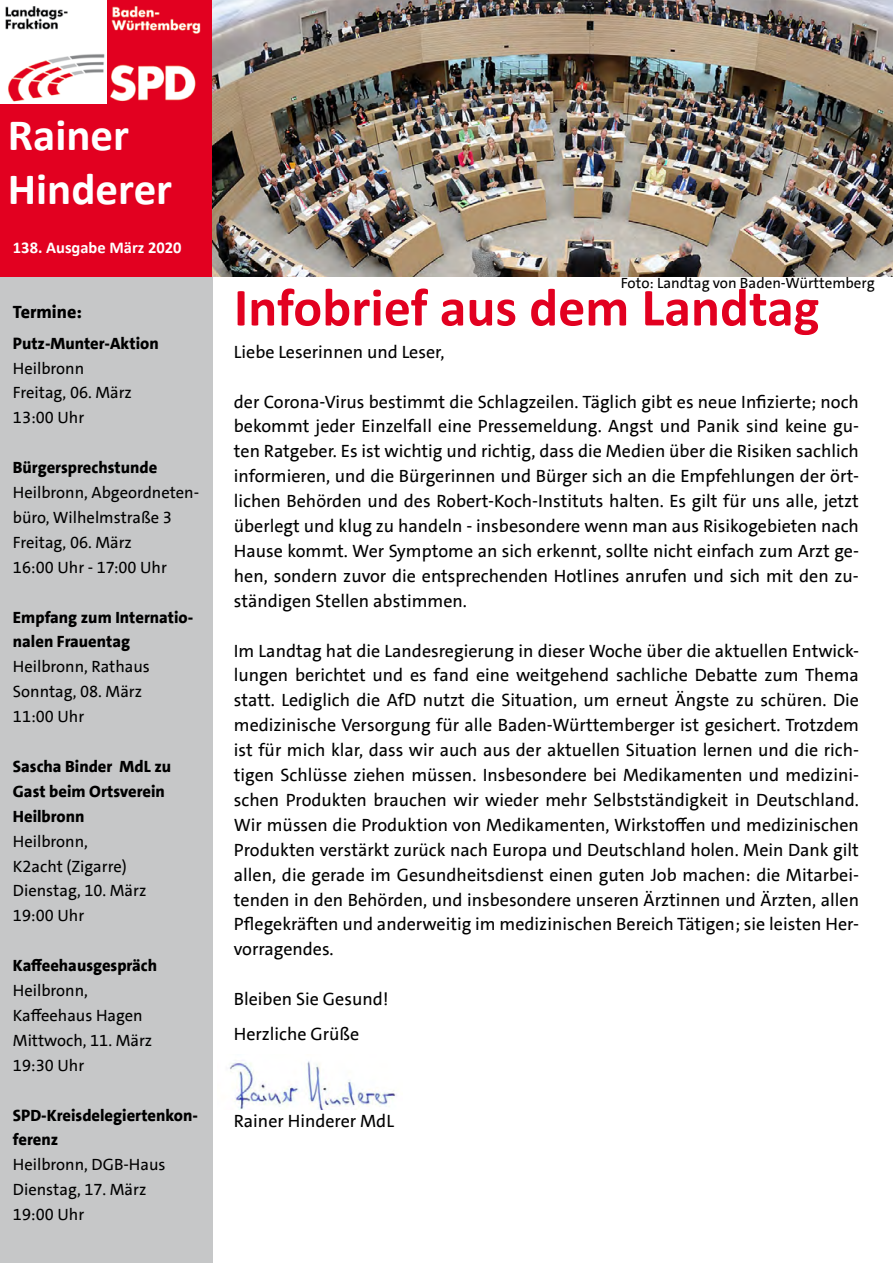
<style>
.page{position:relative;width:893px;height:1263px;background:#fff}
.page>*{position:absolute;margin:0;border:0;box-sizing:border-box;transform-origin:0 0}
.t1{font:700 54px "Calibri";color:#e20020}
.t2{font:700 45px/54px "Calibri";color:#fff}
.t3{font:18px/24.9px "SPD The Sans";color:#000;text-align:justify}
.t4{font:800 18px "SPD The Sans";color:#000}
.t5{font:16.5px/24.9px "SPD The Sans";color:#000}
.t6{font:800 16.5px/24.9px "SPD The Sans";color:#000}
.t7{font:700 16.5px "Calibri";color:#fff}
.t8{font:15px "SPD The Sans";color:#000}
</style>
<div class="page">
<div style="left:0;top:276px;width:213px;height:987px;background:#c6c7c8"></div>
<div style="left:0;top:0;width:213px;height:276px;background:#e20020"></div>
<div style="left:0;top:0;width:106px;height:104px;background:#fff"></div>
<img style="left:5px;top:6px;width:100px;height:96px">
<img style="left:110px;top:0;width:103px;height:106px">
<img style="left:213px;top:0;width:680px;height:276px">
<img style="left:229px;top:1061px;width:167px;height:48px">
<h2 class="t2" style="left:8px;top:108px;width:166px">Rainer<br>Hinderer</h2>
<p class="t7" style="left:13px;top:235px;width:170px">138. Ausgabe März 2020</p>
<p class="t4" style="left:13px;top:300px;width:71px">Termine:</p>
<p class="t6" style="left:13px;top:331px;width:147px">Putz-Munter-Aktion</p>
<p class="t5" style="left:13px;top:356px;width:121px">Heilbronn<br>Freitag, 06. März<br>13:00 Uhr</p>
<p class="t6" style="left:13px;top:455px;width:146px">Bürgersprechstunde</p>
<p class="t5" style="left:13px;top:480px;width:188px">Heilbronn, Abgeordneten&shy;büro, Wilhelmstraße 3<br>Freitag, 06. März<br>16:00 Uhr - 17:00 Uhr</p>
<p class="t6" style="left:13px;top:605px;width:182px">Empfang zum Internatio&shy;nalen Frauentag</p>
<p class="t5" style="left:13px;top:654px;width:139px">Heilbronn, Rathaus<br>Sonntag, 08. März<br>11:00 Uhr</p>
<p class="t6" style="left:13px;top:754px;width:160px">Sascha Binder MdL zu<br>Gast beim Ortsverein<br>Heilbronn</p>
<p class="t5" style="left:13px;top:829px;width:135px">Heilbronn,<br>K2acht (Zigarre)<br>Dienstag, 10. März<br>19:00 Uhr</p>
<p class="t6" style="left:13px;top:953px;width:146px">Kaffeehausgespräch</p>
<p class="t5" style="left:13px;top:978px;width:141px">Heilbronn,<br>Kaffeehaus Hagen<br>Mittwoch, 11. März<br>19:30 Uhr</p>
<p class="t6" style="left:13px;top:1103px;width:187px">SPD-Kreisdelegiertenkon&shy;ferenz</p>
<p class="t5" style="left:13px;top:1152px;width:154px">Heilbronn, DGB-Haus<br>Dienstag, 17. März<br>19:00 Uhr</p>
<p class="t8" style="left:621px;top:273px;width:255px">Foto: Landtag von Baden-Württemberg</p>
<h1 class="t1" style="left:234px;top:269px;width:587px">Infobrief aus dem Landtag</h1>
<p class="t3" style="left:234px;top:339px;width:212px">Liebe Leserinnen und Leser,</p>
<p class="t3" style="left:234px;top:389px;width:627px">der Corona-Virus bestimmt die Schlagzeilen. Täglich gibt es neue Infizierte; noch bekommt jeder Einzelfall eine Pressemeldung. Angst und Panik sind keine gu&shy;ten Ratgeber. Es ist wichtig und richtig, dass die Medien über die Risiken sachlich informieren, und die Bürgerinnen und Bürger sich an die Empfehlungen der ört&shy;lichen Behörden und des Robert-Koch-Instituts halten. Es gilt für uns alle, jetzt überlegt und klug zu handeln - insbesondere wenn man aus Risikogebieten nach Hause kommt. Wer Symptome an sich erkennt, sollte nicht einfach zum Arzt ge&shy;hen, sondern zuvor die entsprechenden Hotlines anrufen und sich mit den zu&shy;ständigen Stellen abstimmen.</p>
<p class="t3" style="left:234px;top:638px;width:627px">Im Landtag hat die Landesregierung in dieser Woche über die aktuellen Entwick&shy;lungen berichtet und es fand eine weitgehend sachliche Debatte zum Thema statt. Lediglich die AfD nutzt die Situation, um erneut Ängste zu schüren. Die medizinische Versorgung für alle Baden-Württemberger ist gesichert. Trotzdem ist für mich klar, dass wir auch aus der aktuellen Situation lernen und die rich&shy;tigen Schlüsse ziehen müssen. Insbesondere bei Medikamenten und medizini&shy;schen Produkten brauchen wir wieder mehr Selbstständigkeit in Deutschland.<br>Wir müssen die Produktion von Medikamenten, Wirkstoffen und medizinischen Produkten verstärkt zurück nach Europa und Deutschland holen. Mein Dank gilt allen, die gerade im Gesundheitsdienst einen guten Job machen: die Mitarbei&shy;tenden in den Behörden, und insbesondere unseren Ärztinnen und Ärzten, allen Pflegekräften und anderweitig im medizinischen Bereich Tätigen; sie leisten Her&shy;vorragendes.</p>
<p class="t3" style="left:234px;top:987px;width:156px">Bleiben Sie Gesund!</p>
<p class="t3" style="left:234px;top:1022px;width:127px">Herzliche Grüße</p>
<p class="t3" style="left:234px;top:1108px;width:162px">Rainer Hinderer MdL</p>
</div>
